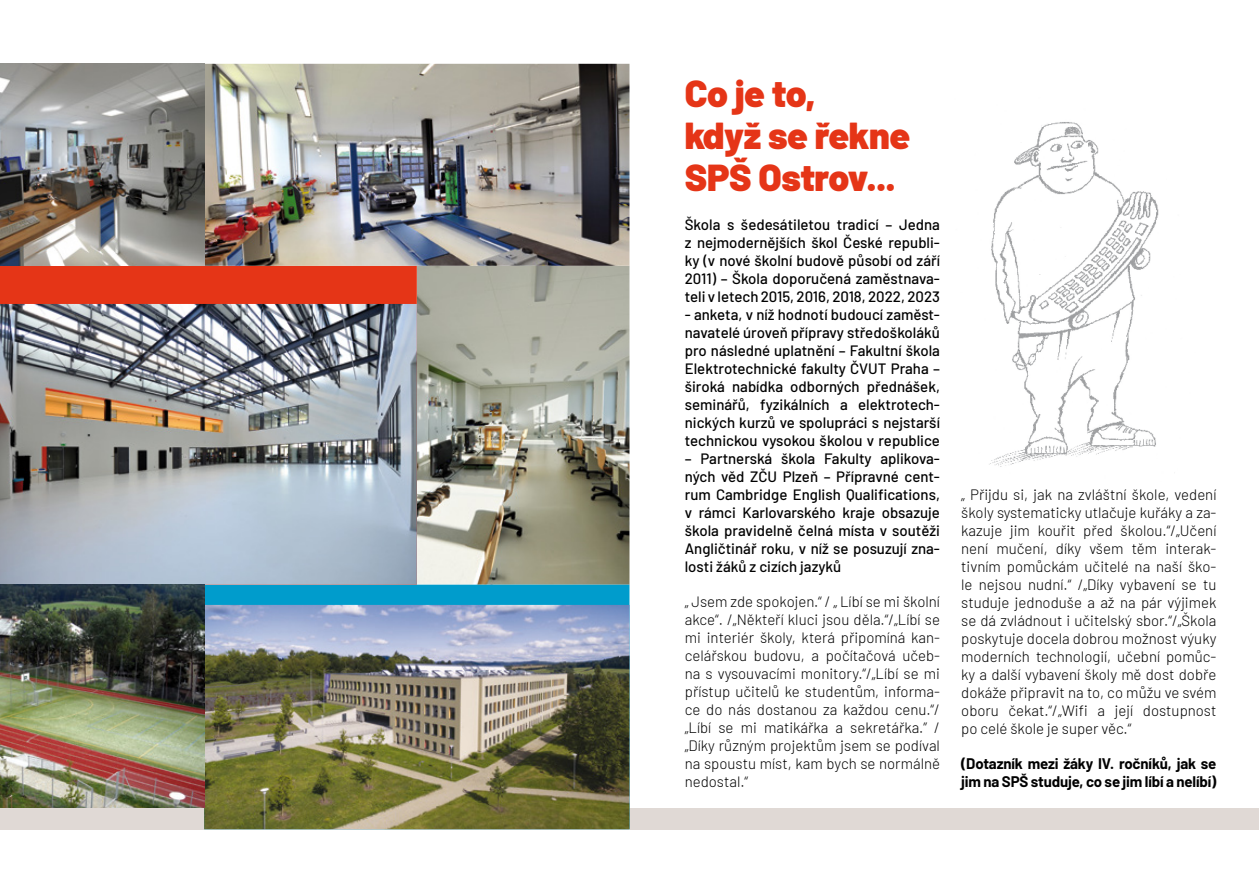
<style>
.page{position:relative;width:1259px;height:893px;background:#fff}
.page>*{position:absolute;margin:0;border:0;box-sizing:border-box;transform-origin:0 0}
.t1{font:900 37.5px/42px "Barlow";letter-spacing:-.01em;color:#e53517}
.t2{font:300 15px/18px "Barlow";color:#000;text-align:justify}
.t3{font:500 15px/18px "Barlow";color:#000;text-align:justify}
.t4{font:700 15px/18px "Barlow";letter-spacing:-.01em;color:#000}
</style>
<div class="page">
<img style="left:989px;top:122px;width:170px;height:345px">
<div style="left:0;top:808px;width:1259px;height:21px;background:#e0d9d5"></div>
<img style="left:417px;top:266px;width:212px;height:319px">
<div style="left:204px;top:585px;width:425px;height:20px;background:#009ccc"></div>
<img style="left:204px;top:605px;width:425px;height:224px">
<div style="left:0;top:266px;width:417px;height:38px;background:#e53517"></div>
<img style="left:0;top:304px;width:417px;height:281px">
<img style="left:0;top:585px;width:204px;height:223px">
<img style="left:0;top:64px;width:629px;height:202px">
<h1 class="t1" style="left:685px;top:70px;width:227px">Co je to,<br>když se řekne<br>SPŠ Ostrov...</h1>
<p class="t3" style="left:685px;top:214px;width:257px">Škola s šedesátiletou tradicí – Jedna z nejmodernějších škol České republi&shy;ky (v nové školní budově působí od září 2011) – Škola doporučená zaměstnava&shy;teli v letech 2015, 2016, 2018, 2022, 2023</p>
<p class="t3" style="left:685px;top:304px;width:257px">- anketa, v níž hodnotí budoucí zaměst&shy;navatelé úroveň přípravy středoškoláků pro následné uplatnění – Fakultní škola Elektrotechnické fakulty ČVUT Praha – široká nabídka odborných přednášek, seminářů, fyzikálních a elektrotech&shy;nických kurzů ve spolupráci s nejstarší technickou vysokou školou v republice</p>
<p class="t3" style="left:685px;top:448px;width:257px">– Partnerská škola Fakulty aplikova&shy;ných věd ZČU Plzeň – Přípravné cent&shy;rum Cambridge English Qualifications, v rámci Karlovarského kraje obsazuje škola pravidelně čelná místa v soutěži Angličtinář roku, v níž se posuzují zna&shy;losti žáků z cizích jazyků</p>
<p class="t2" style="left:685px;top:591px;width:257px">„ Jsem zde spokojen.“ / „ Líbí se mi školní akce“. /„Někteří kluci jsou děla.“/„Líbí se mi interiér školy, která připomíná kan&shy;celářskou budovu, a počítačová učeb&shy;na s vysouvacími monitory.“/„Líbí se mi přístup učitelů ke studentům, informa&shy;ce do nás dostanou za každou cenu.“/ „Líbí se mi matikářka a sekretářka.” / „Díky různým projektům jsem se podíval na spoustu míst, kam bych se normálně nedostal.“</p>
<p class="t2" style="left:961px;top:484px;width:257px">„ Přijdu si, jak na zvláštní škole, vedení školy systematicky utlačuje kuřáky a za&shy;kazuje jim kouřit před školou.“/„Učení není mučení, díky všem těm interak&shy;tivním pomůckám učitelé na naší ško&shy;le nejsou nudní.“ /„Díky vybavení se tu studuje jednoduše a až na pár výjimek se dá zvládnout i učitelský sbor.“/„Škola poskytuje docela dobrou možnost výuky moderních technologií, učební pomůc&shy;ky a další vybavení školy mě dost dobře dokáže připravit na to, co můžu ve svém oboru čekat.“/„Wifi a její dostupnost po celé škole je super věc.“</p>
<p class="t4" style="left:961px;top:753px;width:257px">(Dotazník mezi žáky IV. ročníků, jak se jim na SPŠ studuje, co se jim líbí a nelíbí)</p>
</div>
